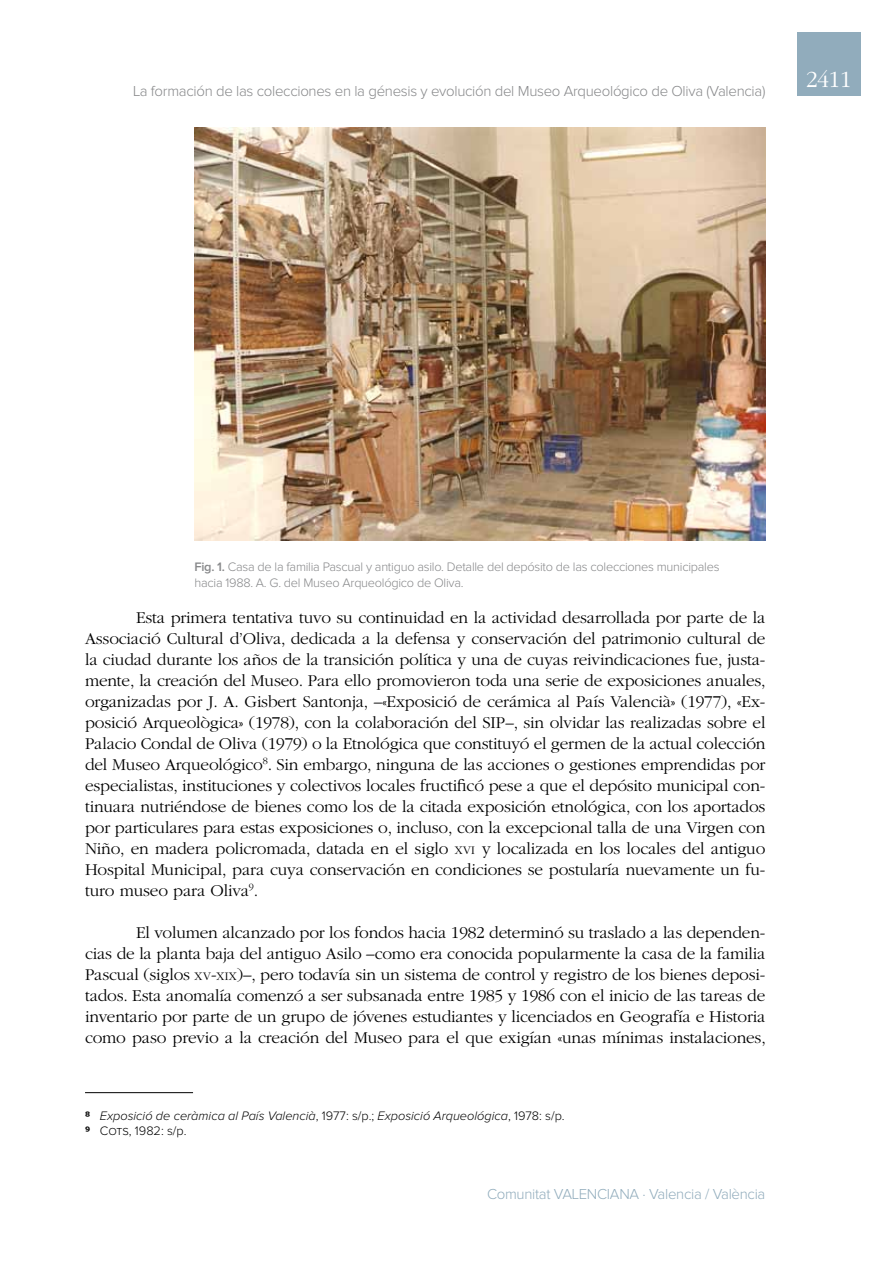
<style>
.page{position:relative;width:893px;height:1263px;background:#fff}
.page>*{position:absolute;margin:0;border:0;box-sizing:border-box;transform-origin:0 0}
.t1{font:300 24px "ITC Garamond Std";color:#fff}
.t2{font:300 17.25px/21px "ITC Garamond Std";letter-spacing:-.01em;color:#000;text-align:justify}
.t3{font:300 15px "Proxima Nova";letter-spacing:-.02em;color:#87888a}
.t4{font:300 15px "Proxima Nova";letter-spacing:-.02em;color:#91acbc}
.t5{font:300 12.75px/15.8px "Proxima Nova";letter-spacing:-.02em;color:#87888a}
.t6{font:italic 300 12.75px/15px "Proxima Nova";color:#000}
.s1{font-weight:600}
.s2{font-size:12.15px}
.s3{font-weight:700;font-style:normal}
.s4{font-style:normal}
</style>
<div class="page">
<div style="left:797px;top:32px;width:64px;height:64px;background:#91acbc"></div>
<hr style="left:85px;top:1092px;width:108px;height:1px;background:#000">
<img style="left:194px;top:128px;width:571px;height:412px">
<p class="t3" style="left:133px;top:84px;width:634px">La formación de las colecciones en la génesis y evolución del Museo Arqueológico de Oliva (Valencia)</p>
<h1 class="t1" style="left:806px;top:67px;width:47px">2411</h1>
<p class="t5" style="left:194px;top:560px;width:527px"><span class="s1">Fig. 1.</span> Casa de la familia Pascual y antiguo asilo. Detalle del depósito de las colecciones municipales hacia 1988. A. G. del Museo Arqueológico de Oliva.</p>
<p class="t2" style="left:85px;top:608px;width:682px;text-indent:51px">Esta primera tentativa tuvo su continuidad en la actividad desarrollada por parte de la Associació Cultural d’Oliva, dedicada a la defensa y conservación del patrimonio cultural de la ciudad durante los años de la transición política y una de cuyas reivindicaciones fue, justa&shy;mente, la creación del Museo. Para ello promovieron toda una serie de exposiciones anuales, organizadas por J. A. Gisbert Santonja, –«Exposició de cerámica al País Valencià» (1977), «Ex&shy;posició Arqueològica» (1978), con la colaboración del SIP–, sin olvidar las realizadas sobre el Palacio Condal de Oliva (1979) o la Etnológica que constituyó el germen de la actual colección del Museo Arqueológico<sup>8</sup>. Sin embargo, ninguna de las acciones o gestiones emprendidas por especialistas, instituciones y colectivos locales fructificó pese a que el depósito municipal con&shy;tinuara nutriéndose de bienes como los de la citada exposición etnológica, con los aportados por particulares para estas exposiciones o, incluso, con la excepcional talla de una Virgen con Niño, en madera policromada, datada en el siglo <span class="s2">xvi</span> y localizada en los locales del antiguo Hospital Municipal, para cuya conservación en condiciones se postularía nuevamente un fu&shy;turo museo para Oliva<sup>9</sup>.</p>
<p class="t2" style="left:85px;top:923px;width:682px;text-indent:51px">El volumen alcanzado por los fondos hacia 1982 determinó su traslado a las dependen&shy;cias de la planta baja del antiguo Asilo –como era conocida popularmente la casa de la familia Pascual (siglos <span class="s2">xv</span>-<span class="s2">xix</span>)–, pero todavía sin un sistema de control y registro de los bienes deposi&shy;tados. Esta anomalía comenzó a ser subsanada entre 1985 y 1986 con el inicio de las tareas de inventario por parte de un grupo de jóvenes estudiantes y licenciados en Geografía e Historia como paso previo a la creación del Museo para el que exigían «unas mínimas instalaciones,</p>
<p class="t6" style="left:85px;top:1109px;width:481px"><span class="s3">8</span> Exposició de ceràmica al País Valencià<span class="s4">, 1977: s/p.;</span> Exposició Arqueológica<span class="s4">, 1978: s/p.<br></span><span class="s3">9</span> <span class="s4">Cots, 1982: s/p.</span></p>
<p class="t4" style="left:487px;top:1187px;width:280px">Comunitat VALENCIANA · Valencia / València</p>
</div>
